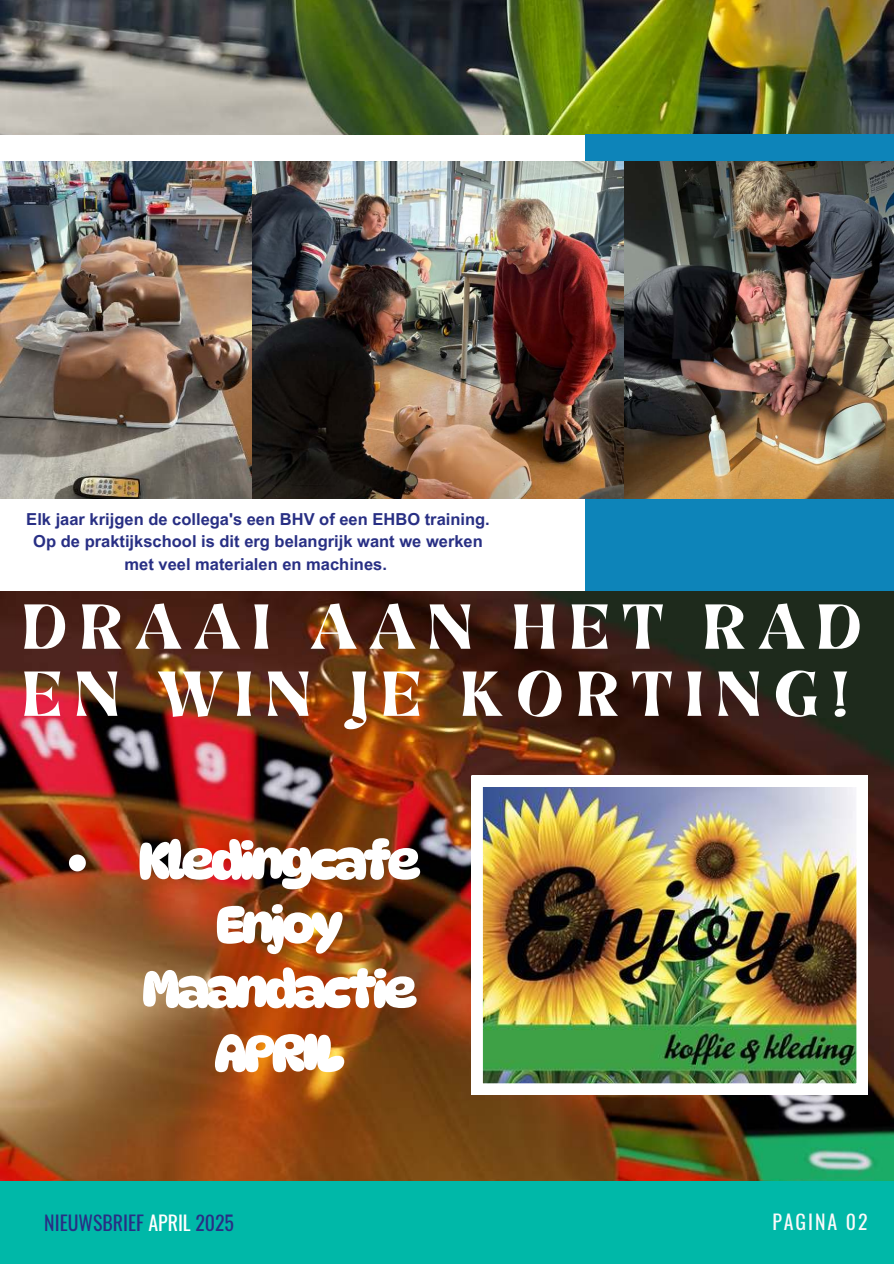
<style>
.page{position:relative;width:894px;height:1264px;background:#fff}
.page>*{position:absolute;margin:0;border:0;box-sizing:border-box;transform-origin:0 0}
.t1{font:700 51.15px/64.2px "Dyna Puff";letter-spacing:-.07em;color:#fff;text-align:center}
.t2{font:51px/67.1px "Brasika Display";letter-spacing:.27em;color:#fff}
.t3{font:19.8px "Oswald";color:#282f84}
.t4{font:19.8px "Oswald";letter-spacing:.1em;color:#fafafa}
.t5{font:700 16.5px/22.5px "Arial MT Pro";color:#282f84;text-align:center}
.s1{color:#fff}
</style>
<div class="page">
<div style="left:0;top:1181px;width:893px;height:82px;background:#00b8a8"></div>
<img style="left:0;top:0;width:893px;height:134px">
<div style="left:585px;top:135px;width:308px;height:1045px;background:#0d84b9"></div>
<img style="left:0;top:162px;width:893px;height:336px">
<img style="left:1px;top:591px;width:892px;height:589px">
<img style="left:471px;top:775px;width:396px;height:319px">
<svg style="left:69px;top:854px;width:17px;height:17px"></svg>
<p class="t5" style="left:26px;top:508px;width:465px">Elk jaar krijgen de collega's een BHV of een EHBO training.<br>Op de praktijkschool is dit erg belangrijk want we werken met veel materialen en machines.</p>
<h2 class="t2" style="left:23px;top:596px;width:839px">DRAAI AAN HET RAD<br>EN WIN JE KORTING!</h2>
<h1 class="t1" style="left:138px;top:829px;width:283px">Kledingcafe<br>Enjoy<br>Maandactie<br>APRIL</h1>
<p class="t3" style="left:44px;top:1205px;width:191px">NIEUWSBRIEF <span class="s1">APRIL</span> 2025</p>
<p class="t4" style="left:772px;top:1204px;width:97px">PAGINA 02</p>
</div>
